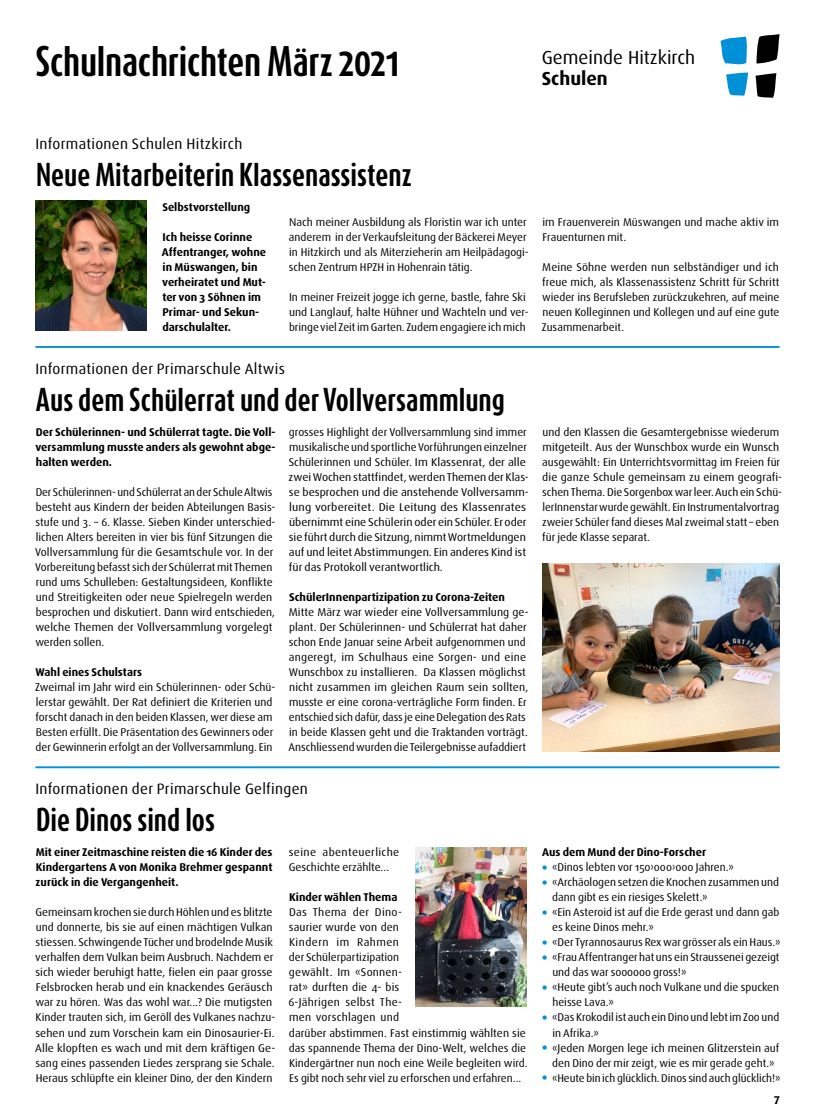
<style>
.page{position:relative;width:815px;height:1117px;background:#fff}
.page>*{position:absolute;margin:0;border:0;box-sizing:border-box;transform-origin:0 0}
.t1{font:700 35.62px "Dax Compact Pro";letter-spacing:-.01em;color:#000}
.t2{font:700 27.5px "Dax Compact Pro";color:#000}
.t3{font:18.88px "Dax Pro";color:#000}
.t4{font:700 18.88px "Dax Pro";color:#000}
.t5{font:15px "Dax Pro";letter-spacing:.02em;color:#000}
.t6{font:11.25px/15px "Dax Pro";color:#000}
.t7{font:700 11.25px/15px "Dax Pro";color:#000;text-align:justify}
.t8{font:11.25px/15px "Dax Pro";letter-spacing:.02em;color:#000}
.s1{font-weight:700;font-size:15px;color:#0090d7}
</style>
<div class="page">
<svg style="left:756px;top:34px;width:24px;height:29px"></svg>
<svg style="left:721px;top:37px;width:26px;height:28px"></svg>
<svg style="left:756px;top:73px;width:20px;height:25px"></svg>
<svg style="left:726px;top:72px;width:22px;height:24px"></svg>
<hr style="left:35px;top:346px;width:745px;height:2px;background:#0090d7">
<img style="left:35px;top:201px;width:111px;height:130px">
<hr style="left:35px;top:766px;width:745px;height:2px;background:#0090d7">
<img style="left:415px;top:847px;width:111px;height:159px">
<img style="left:542px;top:563px;width:238px;height:188px">
<h1 class="t1" style="left:35px;top:37px;width:365px">Schulnachrichten März 2021</h1>
<h3 class="t3" style="left:542px;top:45px;width:155px">Gemeinde Hitzkirch</h3>
<h3 class="t4" style="left:542px;top:66px;width:68px">Schulen</h3>
<h3 class="t5" style="left:35px;top:134px;width:209px">Informationen Schulen Hitzkirch</h3>
<h2 class="t2" style="left:36px;top:156px;width:377px">Neue Mitarbeiterin Klassenassistenz</h2>
<p class="t7" style="left:162px;top:199px;width:89px">Selbstvorstellung</p>
<p class="t7" style="left:162px;top:229px;width:106px;text-align:left">Ich heisse Corinne<br>Affentranger, wohne in Müswangen, bin verheiratet und Mut&shy;ter von 3 Söhnen im<br>Primar- und Sekun&shy;darschulalter.</p>
<p class="t6" style="left:289px;top:214px;width:241px">Nach meiner Ausbildung als Floristin war ich unter anderem in der Verkaufsleitung der Bäckerei Meyer in Hitzkirch und als Miterzieherin am Heilpädagogi&shy;schen Zentrum HPZH in Hohenrain tätig.</p>
<p class="t6" style="left:289px;top:289px;width:241px">In meiner Freizeit jogge ich gerne, bastle, fahre Ski und Langlauf, halte Hühner und Wachteln und ver&shy;bringe viel Zeit im Garten. Zudem engagiere ich mich</p>
<h3 class="t5" style="left:35px;top:359px;width:251px">Informationen der Primarschule Altwis</h3>
<h2 class="t2" style="left:36px;top:381px;width:471px">Aus dem Schülerrat und der Vollversammlung</h2>
<p class="t7" style="left:35px;top:424px;width:242px">Der Schülerinnen- und Schülerrat tagte. Die Voll&shy;versammlung musste anders als gewohnt abge&shy;halten werden.</p>
<p class="t6" style="left:35px;top:484px;width:242px">Der Schülerinnen- und Schülerrat an der Schule Altwis besteht aus Kindern der beiden Abteilungen Basis&shy;stufe und 3. – 6. Klasse. Sieben Kinder unterschied&shy;lichen Alters bereiten in vier bis fünf Sitzungen die Vollversammlung für die Gesamtschule vor. In der Vorbereitung befasst sich der Schülerrat mit Themen rund ums Schulleben: Gestaltungsideen, Konflikte und Streitigkeiten oder neue Spielregeln werden besprochen und diskutiert. Dann wird entschieden, welche Themen der Vollversammlung vorgelegt werden sollen.</p>
<p class="t7" style="left:36px;top:664px;width:108px">Wahl eines Schulstars</p>
<p class="t6" style="left:35px;top:679px;width:242px">Zweimal im Jahr wird ein Schülerinnen- oder Schü&shy;lerstar gewählt. Der Rat definiert die Kriterien und forscht danach in den beiden Klassen, wer diese am Besten erfüllt. Die Präsentation des Gewinners oder der Gewinnerin erfolgt an der Vollversammlung. Ein</p>
<p class="t6" style="left:289px;top:424px;width:242px">grosses Highlight der Vollversammlung sind immer musikalische und sportliche Vorführungen einzelner Schülerinnen und Schüler. Im Klassenrat, der alle zwei Wochen stattfindet, werden Themen der Klas&shy;se besprochen und die anstehende Vollversamm&shy;lung vorbereitet. Die Leitung des Klassenrates übernimmt eine Schülerin oder ein Schüler. Er oder sie führt durch die Sitzung, nimmt Wortmeldungen auf und leitet Abstimmungen. Ein anderes Kind ist für das Protokoll verantwortlich.</p>
<p class="t7" style="left:289px;top:589px;width:218px">SchülerInnenpartizipation zu Corona-Zeiten</p>
<p class="t6" style="left:288px;top:604px;width:242px">Mitte März war wieder eine Vollversammlung ge&shy;plant. Der Schülerinnen- und Schülerrat hat daher schon Ende Januar seine Arbeit aufgenommen und angeregt, im Schulhaus eine Sorgen- und eine Wunschbox zu installieren. Da Klassen möglichst nicht zusammen im gleichen Raum sein sollten, musste er eine corona-verträgliche Form finden. Er entschied sich dafür, dass je eine Delegation des Rats in beide Klassen geht und die Traktanden vorträgt.<br>Anschliessend wurden die Teilergebnisse aufaddiert</p>
<h3 class="t5" style="left:35px;top:779px;width:274px">Informationen der Primarschule Gelfingen</h3>
<h2 class="t2" style="left:36px;top:801px;width:180px">Die Dinos sind los</h2>
<p class="t7" style="left:36px;top:844px;width:238px">Mit einer Zeitmaschine reisten die 16 Kinder des Kindergartens A von Monika Brehmer gespannt zurück in die Vergangenheit.</p>
<p class="t6" style="left:35px;top:904px;width:242px">Gemeinsam krochen sie durch Höhlen und es blitzte und donnerte, bis sie auf einen mächtigen Vulkan stiessen. Schwingende Tücher und brodelnde Musik verhalfen dem Vulkan beim Ausbruch. Nachdem er sich wieder beruhigt hatte, fielen ein paar grosse Felsbrocken herab und ein knackendes Geräusch war zu hören. Was das wohl war...? Die mutigsten Kinder trauten sich, im Geröll des Vulkanes nachzu&shy;sehen und zum Vorschein kam ein Dinosaurier-Ei.<br>Alle klopften es wach und mit dem kräftigen Ge&shy;sang eines passenden Liedes zersprang sie Schale.<br>Heraus schlüpfte ein kleiner Dino, der den Kindern</p>
<p class="t8" style="left:289px;top:844px;width:112px">seine abenteuerliche<br>Geschichte erzählte...</p>
<p class="t7" style="left:289px;top:889px;width:110px">Kinder wählen Thema</p>
<p class="t6" style="left:288px;top:904px;width:241px">Das Thema der Dino-<br>saurier wurde von den<br>Kindern im Rahmen<br>der Schülerpartizipation<br>gewählt. Im «Sonnen-<br>rat» durften die 4- bis<br>6-Jährigen selbst The-<br>men vorschlagen und<br>darüber abstimmen. Fast einstimmig wählten sie das spannende Thema der Dino-Welt, welches die<br>Kindergärtner nun noch eine Weile begleiten wird.<br>Es gibt noch sehr viel zu erforschen und erfahren...</p>
<p class="t6" style="left:542px;top:214px;width:238px">im Frauenverein Müswangen und mache aktiv im<br>Frauenturnen mit.</p>
<p class="t6" style="left:542px;top:259px;width:239px;text-align:justify">Meine Söhne werden nun selbständiger und ich freue mich, als Klassenassistenz Schritt für Schritt wieder ins Berufsleben zurückzukehren, auf meine neuen Kolleginnen und Kollegen und auf eine gute Zusammenarbeit.</p>
<p class="t6" style="left:542px;top:424px;width:242px">und den Klassen die Gesamtergebnisse wiederum mitgeteilt. Aus der Wunschbox wurde ein Wunsch ausgewählt: Ein Unterrichtsvormittag im Freien für die ganze Schule gemeinsam zu einem geografi&shy;schen Thema. Die Sorgenbox war leer. Auch ein Schü&shy;lerInnenstar wurde gewählt. Ein Instrumentalvortrag zweier Schüler fand dieses Mal zweimal statt – eben für jede Klasse separat.</p>
<p class="t7" style="left:542px;top:844px;width:166px">Aus dem Mund der Dino-Forscher</p>
<p class="t6" style="left:542px;top:859px;width:193px"><span class="s1">•</span> «Dinos lebten vor 150›000›000 Jahren.»</p>
<p class="t6" style="left:552px;top:874px;width:228px;text-indent:-10px"><span class="s1">•</span> «Archäologen setzen die Knochen zusammen und dann gibt es ein riesiges Skelett.»</p>
<p class="t6" style="left:552px;top:904px;width:229px;text-indent:-10px"><span class="s1">•</span> «Ein Asteroid ist auf die Erde gerast und dann gab es keine Dinos mehr.»</p>
<p class="t6" style="left:542px;top:934px;width:240px"><span class="s1">•</span> «Der Tyrannosaurus Rex war grösser als ein Haus.»</p>
<p class="t6" style="left:552px;top:949px;width:229px;text-indent:-10px"><span class="s1">•</span> «Frau Affentranger hat uns ein Straussenei gezeigt und das war soooooo gross!»</p>
<p class="t6" style="left:552px;top:979px;width:228px;text-indent:-10px"><span class="s1">•</span> «Heute gibt’s auch noch Vulkane und die spucken heisse Lava.»</p>
<p class="t6" style="left:552px;top:1009px;width:228px;text-indent:-10px"><span class="s1">•</span> «Das Krokodil ist auch ein Dino und lebt im Zoo und in Afrika.»</p>
<p class="t6" style="left:542px;top:1039px;width:239px;text-align:center"><span class="s1">•</span> «Jeden Morgen lege ich meinen Glitzerstein auf den Dino der mir zeigt, wie es mir gerade geht.»</p>
<p class="t6" style="left:542px;top:1069px;width:240px"><span class="s1">•</span> «Heute bin ich glücklich. Dinos sind auch glücklich!»</p>
<p class="t7" style="left:774px;top:1092px;width:7px">7</p>
</div>
